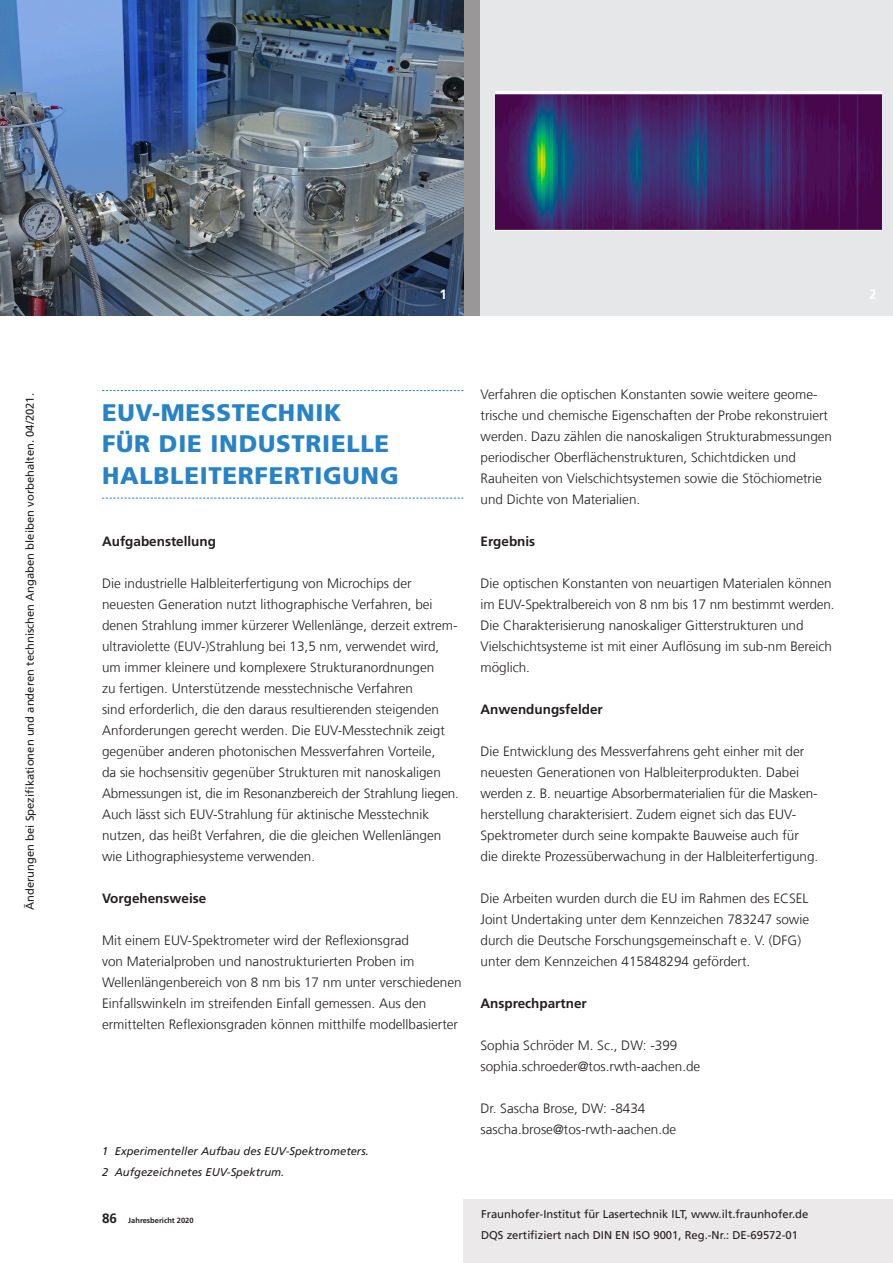
<style>
.page{position:relative;width:893px;height:1263px;background:#fff}
.page>*{position:absolute;margin:0;border:0;box-sizing:border-box;transform-origin:0 0}
.t1{font:900 24px/31.5px "Frutiger LT Com";letter-spacing:.03em;color:#2783c5}
.t2{font:300 13.5px/21px "Frutiger LT Com";color:#231f20}
.t3{font:700 13.5px "Frutiger LT Com";color:#231f20}
.t4{font:700 13.5px "Frutiger LT Com";color:#fff}
.t5{font:11.25px/21px "Frutiger LT Com";color:#231f20}
.t6{font:italic 11.25px/21px "Frutiger LT Com";color:#231f20}
.t7{font:700 7.5px "Frutiger LT Com";color:#231f20}
.s1{font-size:13.5px}
</style>
<div class="page">
<div style="left:463px;top:1199px;width:430px;height:64px;background:#ece9ea"></div>
<img style="left:0;top:0;width:463px;height:315px">
<div style="left:480px;top:0;width:413px;height:315px;background:#e6e7e9"></div>
<img style="left:495px;top:92px;width:387px;height:138px">
<svg style="left:102px;top:390px;width:361px;height:1px"></svg>
<svg style="left:102px;top:498px;width:361px;height:1px"></svg>
<p class="t5" style="left:20px;top:910px;width:518px;rotate:-90deg">Änderungen bei Spezifikationen und anderen technischen Angaben bleiben vorbehalten. 04/2021.</p>
<p class="t4" style="left:440px;top:286px;width:9px">1</p>
<h1 class="t1" style="left:102px;top:397px;width:298px">EUV-MESSTECHNIK<br>FÜR DIE INDUSTRIELLE<br>HALBLEITERFERTIGUNG</h1>
<p class="t3" style="left:102px;top:533px;width:116px">Aufgabenstellung</p>
<p class="t2" style="left:102px;top:573px;width:358px">Die industrielle Halbleiterfertigung von Microchips der neuesten Generation nutzt lithographische Verfahren, bei denen Strahlung immer kürzerer Wellenlänge, derzeit extrem&shy;ultraviolette (EUV-)Strahlung bei 13,5 nm, verwendet wird, um immer kleinere und komplexere Strukturanordnungen<br>zu fertigen. Unterstützende messtechnische Verfahren<br>sind erforderlich, die den daraus resultierenden steigenden Anforderungen gerecht werden. Die EUV-Messtechnik zeigt gegenüber anderen photonischen Messverfahren Vorteile,<br>da sie hochsensitiv gegenüber Strukturen mit nanoskaligen Abmessungen ist, die im Resonanzbereich der Strahlung liegen.<br>Auch lässt sich EUV-Strahlung für aktinische Messtechnik nutzen, das heißt Verfahren, die die gleichen Wellenlängen wie Lithographiesysteme verwenden.</p>
<p class="t3" style="left:102px;top:890px;width:106px">Vorgehensweise</p>
<p class="t2" style="left:102px;top:930px;width:361px">Mit einem EUV-Spektrometer wird der Reflexionsgrad<br>von Materialproben und nanostrukturierten Proben im Wellenlängenbereich von 8 nm bis 17 nm unter verschiedenen Einfallswinkeln im streifenden Einfall gemessen. Aus den ermittelten Reflexionsgraden können mitthilfe modellbasierter</p>
<p class="t6" style="left:102px;top:1141px;width:268px">1 Experimenteller Aufbau des EUV-Spektrometers.<br>2 Aufgezeichnetes EUV-Spektrum.</p>
<p class="t2" style="left:480px;top:384px;width:353px">Verfahren die optischen Konstanten sowie weitere geome&shy;trische und chemische Eigenschaften der Probe rekonstruiert werden. Dazu zählen die nanoskaligen Strukturabmessungen periodischer Oberflächenstrukturen, Schichtdicken und Rauheiten von Vielschichtsystemen sowie die Stöchiometrie und Dichte von Materialien.</p>
<p class="t3" style="left:480px;top:534px;width:56px">Ergebnis</p>
<p class="t2" style="left:480px;top:573px;width:356px">Die optischen Konstanten von neuartigen Materialen können im EUV-Spektralbereich von 8 nm bis 17 nm bestimmt werden.<br>Die Charakterisierung nanoskaliger Gitterstrukturen und Vielschichtsysteme ist mit einer Auflösung im sub-nm Bereich möglich.</p>
<p class="t3" style="left:480px;top:702px;width:124px">Anwendungsfelder</p>
<p class="t2" style="left:480px;top:741px;width:339px">Die Entwicklung des Messverfahrens geht einher mit der neuesten Generationen von Halbleiterprodukten. Dabei werden z. B. neuartige Absorbermaterialien für die Masken&shy;herstellung charakterisiert. Zudem eignet sich das EUV-Spektrometer durch seine kompakte Bauweise auch für die direkte Prozessüberwachung in der Halbleiterfertigung.</p>
<p class="t2" style="left:480px;top:888px;width:330px">Die Arbeiten wurden durch die EU im Rahmen des ECSEL Joint Undertaking unter dem Kennzeichen 783247 sowie durch die Deutsche Forschungsgemeinschaft e. V. (DFG) unter dem Kennzeichen 415848294 gefördert.</p>
<p class="t3" style="left:480px;top:996px;width:108px">Ansprechpartner</p>
<p class="t2" style="left:480px;top:1035px;width:221px">Sophia Schröder M. Sc., DW: -399 sophia.schroeder@tos.rwth-aachen.de</p>
<p class="t2" style="left:480px;top:1098px;width:197px">Dr. Sascha Brose, DW: -8434 sascha.brose@tos-rwth-aachen.de</p>
<p class="t7" style="left:102px;top:1216px;width:93px"><span class="s1">86</span> Jahresbericht 2020</p>
<p class="t5" style="left:481px;top:1204px;width:329px">Fraunhofer-Institut für Lasertechnik ILT, www.ilt.fraunhofer.de<br>DQS zertifiziert nach DIN EN ISO 9001, Reg.-Nr.: DE-69572-01</p>
<p class="t4" style="left:869px;top:286px;width:9px">2</p>
</div>
